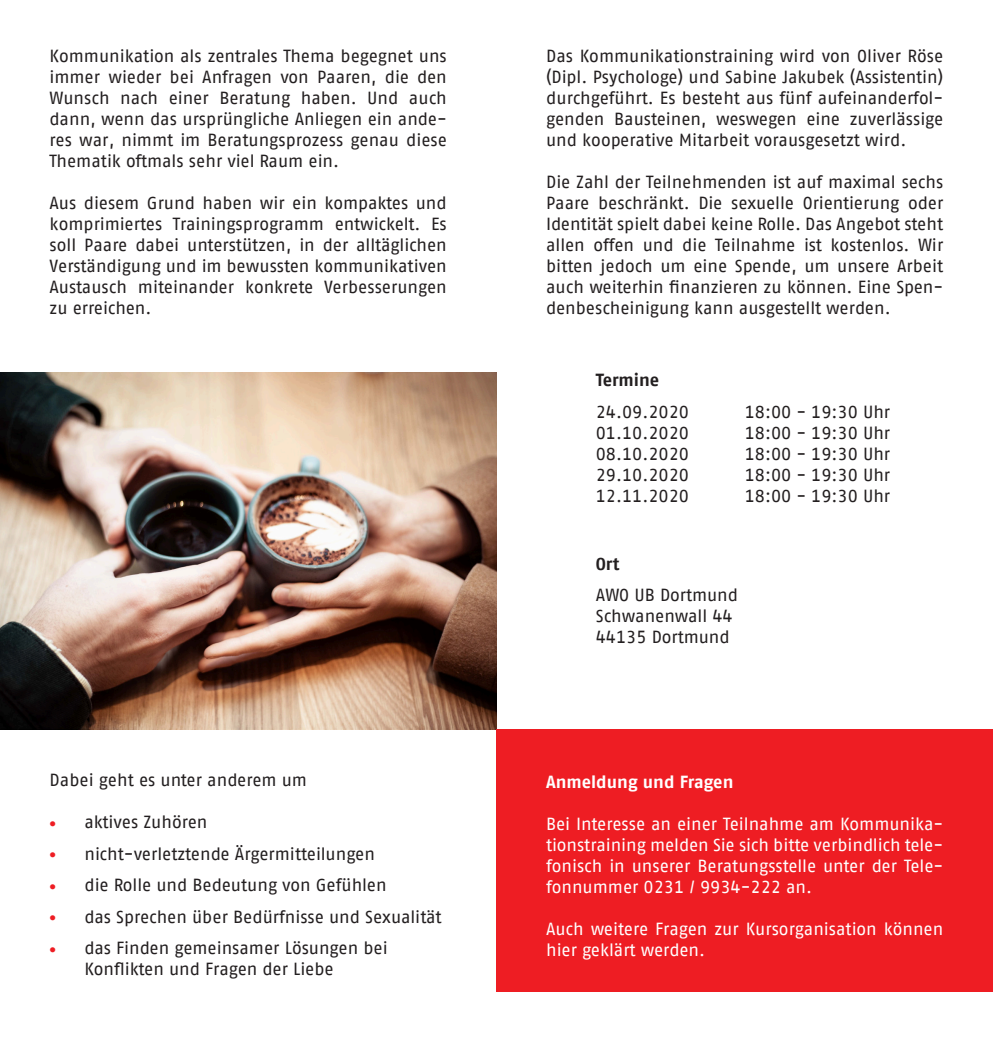
<style>
.page{position:relative;width:993px;height:1042px;background:#fff}
.page>*{position:absolute;margin:0;border:0;box-sizing:border-box;transform-origin:0 0}
.t1{font:17.5px/21px "AWO Fago Office";color:#231f20;text-align:justify}
.t2{font:17.5px/21px "AWO Fago Office";color:#fff;text-align:justify}
.t3{font:700 17.5px "AWO Fago Office";color:#fff}
.t4{font:700 17.5px "AWO Fago Office";letter-spacing:-.005em;color:#231f20}
.s1{color:#ee1d23}
</style>
<div class="page">
<img style="left:0;top:372px;width:496px;height:357px">
<div style="left:496px;top:729px;width:496px;height:263px;background:#ee1d23"></div>
<p class="t1" style="left:50px;top:45px;width:398px">Kommunikation als zentrales Thema begegnet uns immer wieder bei Anfragen von Paaren, die den Wunsch nach einer Beratung haben. Und auch dann, wenn das ursprüngliche Anliegen ein ande&shy;res war, nimmt im Beratungsprozess genau diese Thematik oftmals sehr viel Raum ein.</p>
<p class="t1" style="left:50px;top:192px;width:398px">Aus diesem Grund haben wir ein kompaktes und komprimiertes Trainingsprogramm entwickelt. Es soll Paare dabei unterstützen, in der alltäglichen Verständigung und im bewussten kommunikativen Austausch miteinander konkrete Verbesserungen zu erreichen.</p>
<p class="t1" style="left:50px;top:769px;width:259px">Dabei geht es unter anderem um</p>
<p class="t1" style="left:50px;top:811px;width:159px"><span class="s1">●</span> aktives Zuhören</p>
<p class="t1" style="left:50px;top:843px;width:327px"><span class="s1">●</span> nicht-verletztende Ärgermitteilungen</p>
<p class="t1" style="left:50px;top:874px;width:338px"><span class="s1">●</span> die Rolle und Bedeutung von Gefühlen</p>
<p class="t1" style="left:50px;top:906px;width:393px"><span class="s1">●</span> das Sprechen über Bedürfnisse und Sexualität</p>
<p class="t1" style="left:84px;top:937px;width:305px;text-indent:-35px"><span class="s1">●</span> das Finden gemeinsamer Lösungen bei<br>Konflikten und Fragen der Liebe</p>
<p class="t1" style="left:546px;top:45px;width:398px">Das Kommunikationstraining wird von Oliver Röse (Dipl. Psychologe) und Sabine Jakubek (Assistentin) durchgeführt. Es besteht aus fünf aufeinanderfol&shy;genden Bausteinen, weswegen eine zuverlässige und kooperative Mitarbeit vorausgesetzt wird.</p>
<p class="t1" style="left:546px;top:171px;width:398px">Die Zahl der Teilnehmenden ist auf maximal sechs Paare beschränkt. Die sexuelle Orientierung oder Identität spielt dabei keine Rolle. Das Angebot steht allen offen und die Teilnahme ist kostenlos. Wir bitten jedoch um eine Spende, um unsere Arbeit auch weiterhin finanzieren zu können. Eine Spen&shy;denbescheinigung kann ausgestellt werden.</p>
<p class="t4" style="left:595px;top:370px;width:65px">Termine</p>
<p class="t1" style="left:595px;top:401px;width:95px">24.09.2020</p>
<p class="t1" style="left:744px;top:401px;width:147px">18:00 - 19:30 Uhr</p>
<p class="t1" style="left:595px;top:422px;width:95px">01.10.2020</p>
<p class="t1" style="left:744px;top:422px;width:147px">18:00 - 19:30 Uhr</p>
<p class="t1" style="left:595px;top:443px;width:95px">08.10.2020</p>
<p class="t1" style="left:744px;top:443px;width:147px">18:00 - 19:30 Uhr</p>
<p class="t1" style="left:595px;top:464px;width:95px">29.10.2020</p>
<p class="t1" style="left:744px;top:464px;width:147px">18:00 - 19:30 Uhr</p>
<p class="t1" style="left:595px;top:485px;width:95px">12.11.2020</p>
<p class="t1" style="left:744px;top:485px;width:147px">18:00 - 19:30 Uhr</p>
<p class="t4" style="left:595px;top:553px;width:25px">Ort</p>
<p class="t1" style="left:595px;top:584px;width:144px;text-align:left">AWO UB Dortmund<br>Schwanenwall 44<br>44135 Dortmund</p>
<p class="t3" style="left:546px;top:771px;width:189px">Anmeldung und Fragen</p>
<p class="t2" style="left:546px;top:813px;width:398px">Bei Interesse an einer Teilnahme am Kommunika&shy;tionstraining melden Sie sich bitte verbindlich tele&shy;fonisch in unserer Beratungsstelle unter der Tele&shy;fonnummer 0231 / 9934-222 an.</p>
<p class="t2" style="left:546px;top:918px;width:398px">Auch weitere Fragen zur Kursorganisation können hier geklärt werden.</p>
</div>
